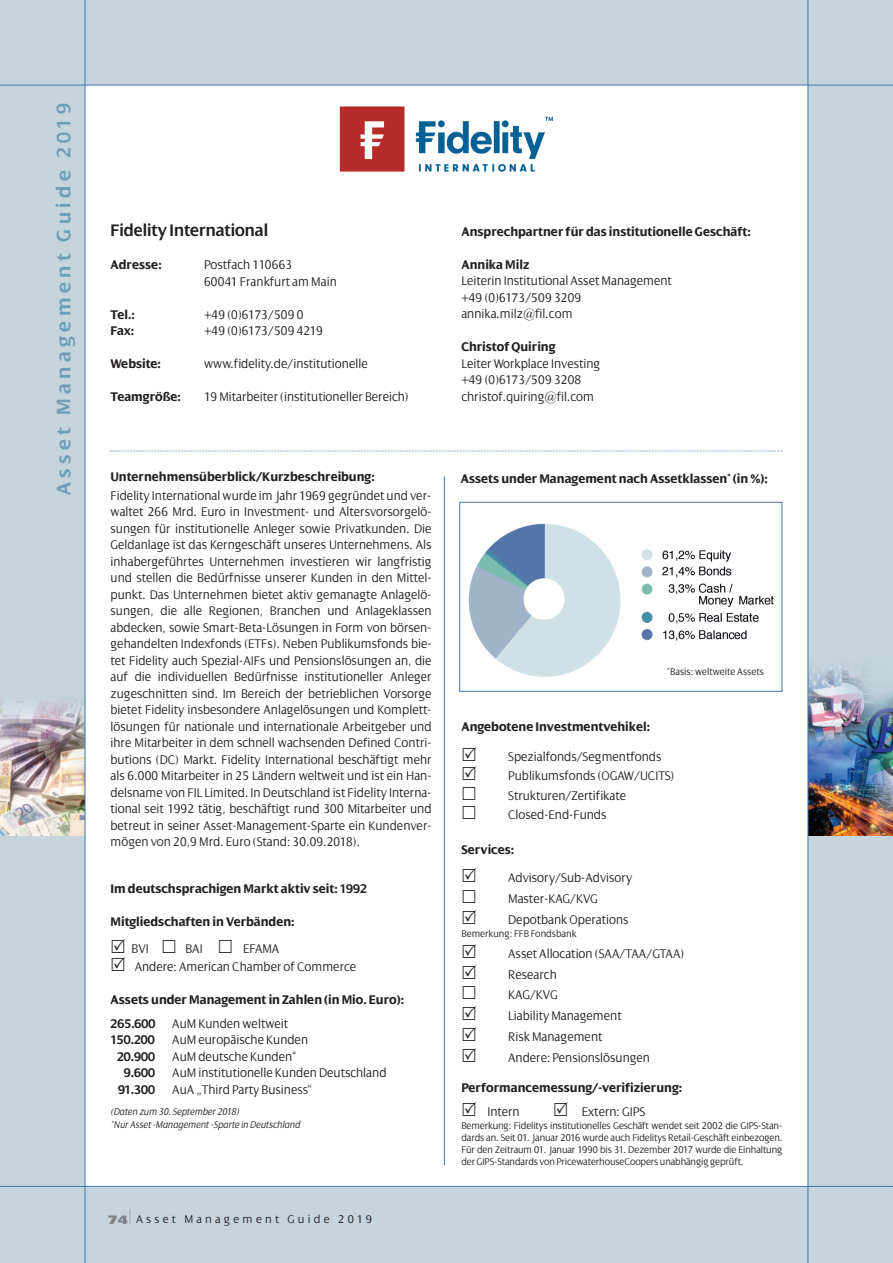
<style>
.page{position:relative;width:893px;height:1263px;background:#c5d4dd}
.page>*{position:absolute;margin:0;border:0;box-sizing:border-box;transform-origin:0 0}
.t1{font:600 21px "Dialog";letter-spacing:.21em;color:#6f9db2}
.t2{font:600 18px "Dialog";color:#231f20;scale:.95 1}
.t3{font:300 13.5px/16.5px "Dialog";color:#231f20;scale:.95 1}
.t4{font:700 13.5px/24px "Dialog";color:#231f20;scale:.95 1}
.t5{font:300 12px "Dialog";letter-spacing:.265em;color:#231f20}
.t6{font:300 10.5px/12px "Dialog";letter-spacing:-.01em;color:#231f20;text-align:justify;scale:.95 1}
.t7{font:italic 300 10.5px/13.5px "Dialog";color:#231f20;scale:.95 1}
.s1{font-weight:300}
.s2{font-size:15px}
.s3{font-family:"Univers";font-weight:900;font-stretch:expanded;color:#808285}
.s4{font-family:"Helvetica Neue";font-weight:200;font-size:21px;color:#808285}
</style>
<div class="page">
<img style="left:0;top:563px;width:85px;height:272px">
<img style="left:808px;top:534px;width:85px;height:301px">
<div style="left:85px;top:85px;width:723px;height:1101px;background:#fff"></div>
<hr style="left:0;top:85px;width:893px;height:1px;background:#4376ae">
<hr style="left:85px;top:0;width:1px;height:1263px;background:#4376ae">
<hr style="left:807px;top:0;width:1px;height:1263px;background:#4376ae">
<hr style="left:0;top:1186px;width:893px;height:1px;background:#4376ae">
<img style="left:339px;top:106px;width:215px;height:66px">
<svg style="left:110px;top:451px;width:673px;height:1px"></svg>
<img style="left:468px;top:523px;width:306px;height:154px">
<div style="left:459px;top:502px;width:323px;height:190px;border:1px solid #4376ae"></div>
<hr style="left:444px;top:476px;width:1px;height:689px;background:#4376ae">
<h1 class="t1" style="left:51px;top:495px;width:393px;rotate:-90deg">Asset Management Guide 2019</h1>
<h2 class="t2" style="left:111px;top:220px;width:167px">Fidelity International</h2>
<p class="t4" style="left:111px;top:253px;width:55px">Adresse:</p>
<p class="t3" style="left:204px;top:256px;width:141px">Postfach 110663<br>60041 Frankfurt am Main</p>
<p class="t4" style="left:111px;top:302px;width:27px">Tel.:</p>
<p class="t3" style="left:204px;top:306px;width:106px">+49 (0)6173/509 0</p>
<p class="t4" style="left:111px;top:319px;width:26px">Fax:</p>
<p class="t3" style="left:204px;top:322px;width:127px">+49 (0)6173/509 4219</p>
<p class="t4" style="left:111px;top:352px;width:54px">Website:</p>
<p class="t3" style="left:204px;top:355px;width:174px">www.fidelity.de/institutionelle</p>
<p class="t4" style="left:111px;top:385px;width:75px">Teamgröße:</p>
<p class="t3" style="left:204px;top:388px;width:217px">19 Mitarbeiter (institutioneller Bereich)</p>
<p class="t4" style="left:111px;top:464px;width:279px">Unternehmensüberblick/Kurzbeschreibung:</p>
<p class="t3" style="left:111px;top:487px;width:339px;text-align:justify">Fidelity International wurde im Jahr 1969 gegründet und ver&shy;waltet 266 Mrd. Euro in Investment- und Altersvorsorgelö&shy;sungen für institutionelle Anleger sowie Privatkunden. Die Geldanlage ist das Kerngeschäft unseres Unternehmens. Als inhabergeführtes Unternehmen investieren wir langfristig und stellen die Bedürfnisse unserer Kunden in den Mittel&shy;punkt. Das Unternehmen bietet aktiv gemanagte Anlagelö&shy;sungen, die alle Regionen, Branchen und Anlageklassen abdecken, sowie Smart-Beta-Lösungen in Form von börsen&shy;gehandelten Indexfonds (ETFs). Neben Publikumsfonds bie&shy;tet Fidelity auch Spezial-AIFs und Pensionslösungen an, die auf die individuellen Bedürfnisse institutioneller Anleger zugeschnitten sind. Im Bereich der betrieblichen Vorsorge bietet Fidelity insbesondere Anlagelösungen und Komplett&shy;lösungen für nationale und internationale Arbeitgeber und ihre Mitarbeiter in dem schnell wachsenden Defined Contri&shy;butions (DC) Markt. Fidelity International beschäftigt mehr als 6.000 Mitarbeiter in 25 Ländern weltweit und ist ein Han&shy;delsname von FIL Limited. In Deutschland ist Fidelity Interna&shy;tional seit 1992 tätig, beschäftigt rund 300 Mitarbeiter und betreut in seiner Asset-Management-Sparte ein Kundenver&shy;mögen von 20,9 Mrd. Euro (Stand: 30.09.2018).</p>
<p class="t4" style="left:111px;top:876px;width:271px">Im deutschsprachigen Markt aktiv seit: 1992</p>
<p class="t4" style="left:111px;top:909px;width:195px">Mitgliedschaften in Verbänden:</p>
<p class="t3" style="left:132px;top:940px;width:20px">BVI</p>
<p class="t3" style="left:185px;top:940px;width:20px">BAI</p>
<p class="t3" style="left:135px;top:939px;width:235px;line-height:18px;text-indent:108px">EFAMA<br>Andere: American Chamber of Commerce</p>
<p class="t4" style="left:111px;top:987px;width:310px">Assets under Management in Zahlen (in Mio. Euro):<br>265.600 <span class="s1">AuM Kunden weltweit</span></p>
<p class="t4" style="left:111px;top:1027px;width:48px">150.200</p>
<p class="t3" style="left:172px;top:1031px;width:145px">AuM europäische Kunden</p>
<p class="t4" style="left:117px;top:1044px;width:41px">20.900</p>
<p class="t3" style="left:172px;top:1048px;width:133px">AuM deutsche Kunden<span class="s2">*</span></p>
<p class="t4" style="left:124px;top:1060px;width:34px">9.600</p>
<p class="t3" style="left:172px;top:1064px;width:227px">AuM institutionelle Kunden Deutschland</p>
<p class="t4" style="left:118px;top:1077px;width:40px">91.300</p>
<p class="t3" style="left:172px;top:1081px;width:149px">AuA „Third Party Business“</p>
<p class="t7" style="left:111px;top:1104px;width:201px">(Daten zum 30. September 2018)<br>*Nur Asset -Management -Sparte in Deutschland</p>
<p class="t5" style="left:108px;top:1212px;width:266px"><span class="s3">74</span><span class="s4">I</span>Asset Management Guide 2019</p>
<p class="t4" style="left:461px;top:219px;width:306px">Ansprechpartner für das institutionelle Geschäft:</p>
<p class="t4" style="left:461px;top:252px;width:73px">Annika Milz</p>
<p class="t3" style="left:461px;top:272px;width:223px">Leiterin Institutional Asset Management +49 (0)6173/509 3209 annika.milz@fil.com</p>
<p class="t4" style="left:461px;top:334px;width:101px">Christof Quiring</p>
<p class="t3" style="left:461px;top:355px;width:148px">Leiter Workplace Investing +49 (0)6173/509 3208 christof.quiring@fil.com</p>
<p class="t4" style="left:461px;top:466px;width:325px">Assets under Management nach Assetklassen* (in %):</p>
<p class="t6" style="left:667px;top:665px;width:104px">*Basis: weltweite Assets</p>
<p class="t4" style="left:461px;top:714px;width:200px">Angebotene Investmentvehikel:</p>
<p class="t3" style="left:508px;top:746px;width:176px;line-height:19.5px">Spezialfonds/Segmentfonds<br>Publikumsfonds (OGAW/UCITS)<br>Strukturen/Zertifikate<br>Closed-End-Funds</p>
<p class="t4" style="left:461px;top:837px;width:57px">Services:</p>
<p class="t3" style="left:508px;top:867px;width:132px;line-height:20.7px">Advisory/Sub-Advisory<br>Master-KAG/KVG<br>Depotbank Operations</p>
<p class="t6" style="left:461px;top:927px;width:123px">Bemerkung: FFB Fondsbank</p>
<p class="t3" style="left:508px;top:943px;width:187px;line-height:20.7px">Asset Allocation (SAA/TAA/GTAA)<br>Research<br>KAG/KVG<br>Liability Management<br>Risk Management<br>Andere: Pensionslösungen</p>
<p class="t4" style="left:461px;top:1075px;width:234px">Performancemessung/-verifizierung:</p>
<p class="t3" style="left:487px;top:1103px;width:36px">Intern</p>
<p class="t3" style="left:582px;top:1103px;width:68px">Extern: GIPS</p>
<p class="t6" style="left:461px;top:1119px;width:339px">Bemerkung: Fidelitys institutionelles Geschäft wendet seit 2002 die GIPS-Stan&shy;dards an. Seit 01. Januar 2016 wurde auch Fidelitys Retail-Geschäft einbezogen.<br>Für den Zeitraum 01. Januar 1990 bis 31. Dezember 2017 wurde die Einhaltung der GIPS-Standards von PricewaterhouseCoopers unabhängig geprüft.</p>
</div>
